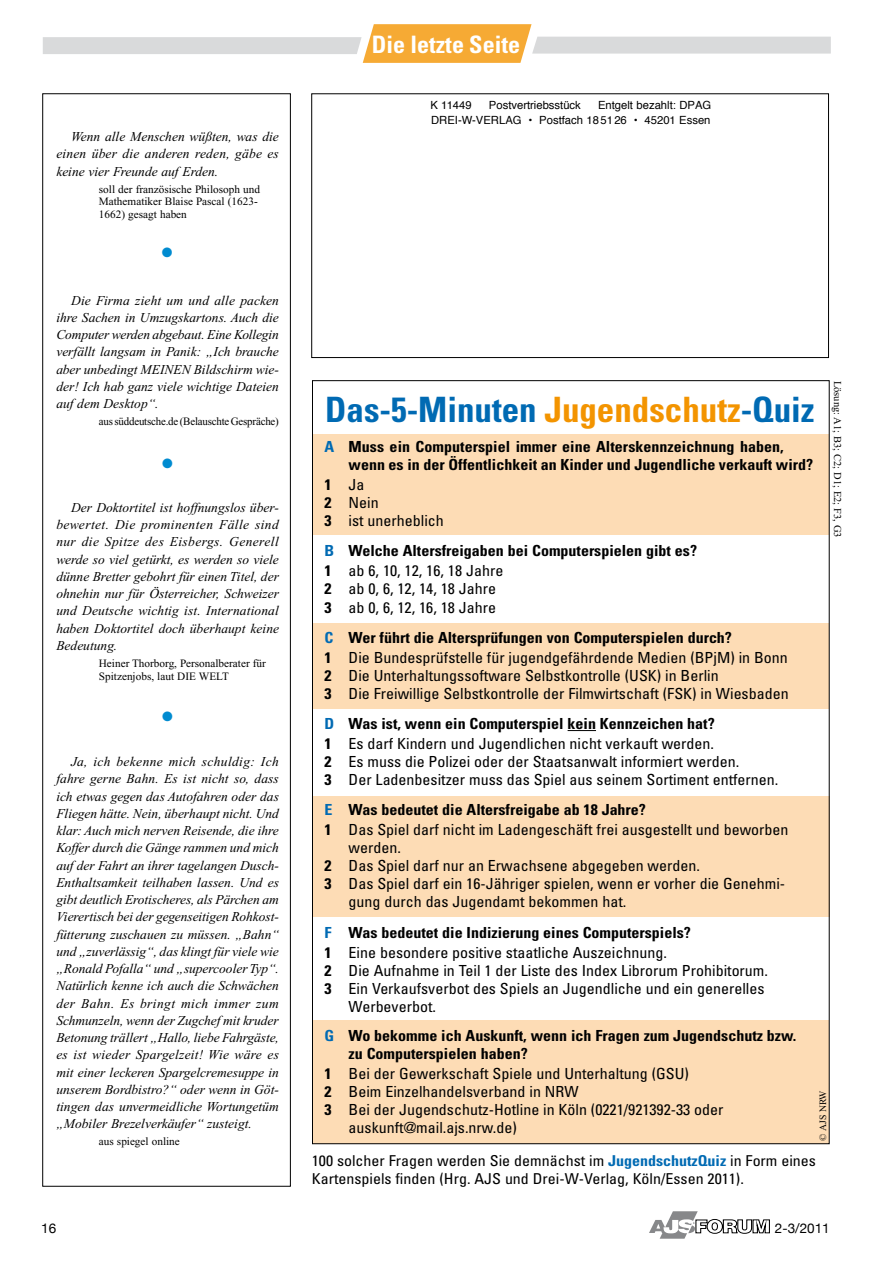
<style>
.page{position:relative;width:893px;height:1263px;background:#fff}
.page>*{position:absolute;margin:0;border:0;box-sizing:border-box;transform-origin:0 0}
.t1{font:700 condensed 34.95px "Univers";color:#006ab3}
.t2{font:700 condensed 24px "Univers";color:#fff}
.t3{font:condensed 15.3px/18px "Univers";color:#000;scale:1.05 1}
.t4{font:700 condensed 15.3px/18px "Univers";color:#000;scale:1.05 1}
.t5{font:condensed 15px/18px "Univers";color:#000;scale:1.07 1}
.t6{font:italic 13.5px/17.2px "Times New Roman";color:#000;text-align:justify}
.t7{font:13.5px "Helvetica Neue";color:#000}
.t8{font:13.5px "Zapf Dingbats ITC";color:#008bd0}
.t9{font:11.25px/12.8px "Times New Roman";color:#000}
.t10{font:11.25px/14.4px "Helvetica";color:#000;text-align:right}
.t11{font:11.25px "Times New Roman";letter-spacing:-.02em;color:#000}
.t12{font:10.5px "Times New Roman";color:#000}
.t13{font:9.75px "Times New Roman";letter-spacing:-.005em;color:#000}
.s1{color:#f39400}
.s2{color:#006ab3}
.s3{font-weight:700}
.s4{font-weight:400}
.s5{font-weight:700;color:#006ab3}
</style>
<div class="page">
<div style="left:313px;top:1020px;width:516px;height:124px;background:#fddcb5"></div>
<div style="left:313px;top:797px;width:516px;height:120px;background:#fddcb5"></div>
<div style="left:313px;top:623px;width:516px;height:85px;background:#fddcb5"></div>
<div style="left:313px;top:434px;width:516px;height:100px;background:#fddcb5"></div>
<div style="left:311px;top:94px;width:518px;height:264px;border:1px solid #000"></div>
<svg style="left:43px;top:24px;width:788px;height:39px"></svg>
<svg style="left:568px;top:730px;width:28px;height:1px"></svg>
<svg style="left:649px;top:1211px;width:121px;height:28px"></svg>
<p class="t6" style="left:56px;top:128px;width:224px;text-indent:15px">Wenn alle Menschen wüßten, was die einen über die anderen reden, gäbe es keine vier Freunde auf Erden.</p>
<p class="t9" style="left:99px;top:183px;width:163px">soll der französische Philosoph und<br>Mathematiker Blaise Pascal (1623-<br>1662) gesagt haben</p>
<p class="t8" style="left:162px;top:246px;width:11px">●</p>
<p class="t6" style="left:56px;top:292px;width:224px;text-indent:15px">Die Firma zieht um und alle packen ihre Sachen in Umzugskartons. Auch die Computer werden abgebaut. Eine Kollegin verfällt langsam in Panik: „Ich brauche aber unbedingt MEINEN Bildschirm wie&shy;der! Ich hab ganz viele wichtige Dateien auf dem Desktop“.</p>
<p class="t11" style="left:99px;top:415px;width:182px">aus süddeutsche.de (Belauschte Gespräche)</p>
<p class="t8" style="left:162px;top:457px;width:11px">●</p>
<p class="t6" style="left:56px;top:499px;width:224px;text-indent:15px">Der Doktortitel ist hoffnungslos über&shy;bewertet. Die prominenten Fälle sind nur die Spitze des Eisbergs. Generell werde so viel getürkt, es werden so viele dünne Bretter gebohrt für einen Titel, der ohnehin nur für Österreicher, Schweizer und Deutsche wichtig ist. International haben Doktortitel doch überhaupt keine Bedeutung.</p>
<p class="t9" style="left:99px;top:657px;width:169px">Heiner Thorborg, Personalberater für<br>Spitzenjobs, laut DIE WELT</p>
<p class="t8" style="left:162px;top:710px;width:11px">●</p>
<p class="t6" style="left:56px;top:753px;width:224px;text-indent:15px">Ja, ich bekenne mich schuldig: Ich fahre gerne Bahn. Es ist nicht so, dass ich etwas gegen das Autofahren oder das Fliegen hätte. Nein, überhaupt nicht. Und klar: Auch mich nerven Reisende, die ihre Koffer durch die Gänge rammen und mich auf der Fahrt an ihrer tagelangen Dusch-Enthaltsamkeit teilhaben lassen. Und es gibt deutlich Erotischeres, als Pärchen am Vierertisch bei der gegenseitigen Rohkost&shy;fütterung zuschauen zu müssen. „Bahn“ und „zuverlässig“, das klingt für viele wie „Ronald Pofalla“ und „supercooler Typ“.<br>Natürlich kenne ich auch die Schwächen der Bahn. Es bringt mich immer zum Schmunzeln, wenn der Zugchef mit kruder Betonung trällert „Hallo, liebe Fahrgäste, es ist wieder Spargelzeit! Wie wäre es mit einer leckeren Spargelcremesuppe in unserem Bordbistro?“ oder wenn in Göt&shy;tingen das unvermeidliche Wortungetüm „Mobiler Brezelverkäufer“ zusteigt.</p>
<p class="t9" style="left:99px;top:1135px;width:83px">aus spiegel online</p>
<p class="t7" style="left:41px;top:1220px;width:17px">16</p>
<h2 class="t2" style="left:372px;top:30px;width:150px">Die letzte Seite</h2>
<p class="t10" style="left:431px;top:99px;width:282px">Entgelt bezahlt: DP AG<br>DREI-W-VERLAG • Postfach 185126 • 45201 Essen</p>
<p class="t10" style="left:430px;top:99px;width:43px">K 11449</p>
<p class="t10" style="left:489px;top:99px;width:93px">Postvertriebsstück</p>
<p class="t12" style="left:843px;top:381px;width:159px;rotate:90deg">Lösung: A1; B3; C2; D1; E2; F3, G3</p>
<h1 class="t1" style="left:325px;top:388px;width:491px">Das-5-Minuten <span class="s1">Jugendschutz</span>-Quiz</h1>
<p class="t4" style="left:349px;top:438px;width:444px;text-indent:-24px"><span class="s2">A</span> Muss ein Computerspiel immer eine Alterskennzeichnung haben, wenn es in der Öffentlichkeit an Kinder und Jugendliche verkauft wird?</p>
<p class="t3" style="left:325px;top:475px;width:115px"><span class="s3">1</span> Ja<br><span class="s3">2</span> Nein<br><span class="s3">3</span> ist unerheblich</p>
<p class="t4" style="left:325px;top:541px;width:356px;line-height:20.1px"><span class="s2">B</span> Welche Altersfreigaben bei Computerspielen gibt es?<br>1 <span class="s4">ab 6, 10, 12, 16, 18 Jahre</span></p>
<p class="t3" style="left:325px;top:580px;width:165px"><span class="s3">2</span> ab 0, 6, 12, 14, 18 Jahre<br><span class="s3">3</span> ab 0, 6, 12, 16, 18 Jahre</p>
<p class="t3" style="left:325px;top:627px;width:443px;line-height:20.1px"><span class="s5">C</span> <span class="s3">Wer führt die Altersprüfungen von Computerspielen durch?<br>1</span> Die Bundesprüfstelle für jugendgefährdende Medien (BPjM) in Bonn</p>
<p class="t3" style="left:325px;top:666px;width:443px"><span class="s3">2</span> Die Unterhaltungssoftware Selbstkontrolle (USK) in Berlin<br><span class="s3">3</span> Die Freiwillige Selbstkontrolle der Filmwirtschaft (FSK) in Wiesbaden</p>
<p class="t3" style="left:325px;top:713px;width:373px;line-height:20.1px"><span class="s5">D</span> <span class="s3">Was ist, wenn ein Computerspiel kein Kennzeichen hat?<br>1</span> Es darf Kindern und Jugendlichen nicht verkauft werden.</p>
<p class="t3" style="left:325px;top:752px;width:434px"><span class="s3">2</span> Es muss die Polizei oder der Staatsanwalt informiert werden.<br><span class="s3">3</span> Der Ladenbesitzer muss das Spiel aus seinem Sortiment entfernen.</p>
<p class="t3" style="left:325px;top:800px;width:443px;line-height:20.1px"><span class="s5">E</span> <span class="s3">Was bedeutet die Altersfreigabe ab 18 Jahre?<br>1</span> Das Spiel darf nicht im Ladengeschäft frei ausgestellt und beworben</p>
<p class="t3" style="left:349px;top:839px;width:51px">werden.</p>
<p class="t3" style="left:325px;top:857px;width:359px"><span class="s3">2</span> Das Spiel darf nur an Erwachsene abgegeben werden.</p>
<p class="t3" style="left:325px;top:875px;width:440px"><span class="s3">3</span> Das Spiel darf ein 16-Jähriger spielen, wenn er vorher die Genehmi-</p>
<p class="t3" style="left:349px;top:893px;width:266px">gung durch das Jugendamt bekommen hat.</p>
<p class="t4" style="left:325px;top:922px;width:350px;line-height:20.1px"><span class="s2">F</span> Was bedeutet die Indizierung eines Computerspiels?<br>1 <span class="s4">Eine besondere positive staatliche Auszeichnung.</span></p>
<p class="t3" style="left:325px;top:961px;width:424px"><span class="s3">2</span> Die Aufnahme in Teil 1 der Liste des Index Librorum Prohibitorum.</p>
<p class="t3" style="left:325px;top:979px;width:420px"><span class="s3">3</span> Ein Verkaufsverbot des Spiels an Jugendliche und ein generelles</p>
<p class="t3" style="left:349px;top:997px;width:85px">Werbeverbot.</p>
<p class="t4" style="left:349px;top:1027px;width:428px;text-indent:-24px"><span class="s2">G</span> Wo bekomme ich Auskunft, wenn ich Fragen zum Jugendschutz bzw. zu Computerspielen haben?</p>
<p class="t3" style="left:325px;top:1065px;width:349px"><span class="s3">1</span> Bei der Gewerkschaft Spiele und Unterhaltung (GSU)</p>
<p class="t3" style="left:325px;top:1083px;width:243px"><span class="s3">2</span> Beim Einzelhandelsverband in NRW</p>
<p class="t3" style="left:325px;top:1101px;width:381px"><span class="s3">3</span> Bei der Jugendschutz-Hotline in Köln (0221/921392-33 oder</p>
<p class="t3" style="left:349px;top:1119px;width:162px">auskunft@mail.ajs.nrw.de)</p>
<p class="t13" style="left:818px;top:1141px;width:52px;rotate:-90deg">© AJS NRW</p>
<p class="t5" style="left:312px;top:1152px;width:473px">100 solcher Fragen werden Sie demnächst im <span class="s5">JugendschutzQuiz</span> in Form eines<br>Kartenspiels finden (Hrg. AJS und Drei-W-Verlag, Köln/Essen 2011).</p>
<p class="t7" style="left:775px;top:1220px;width:56px">2-3/2011</p>
</div>
